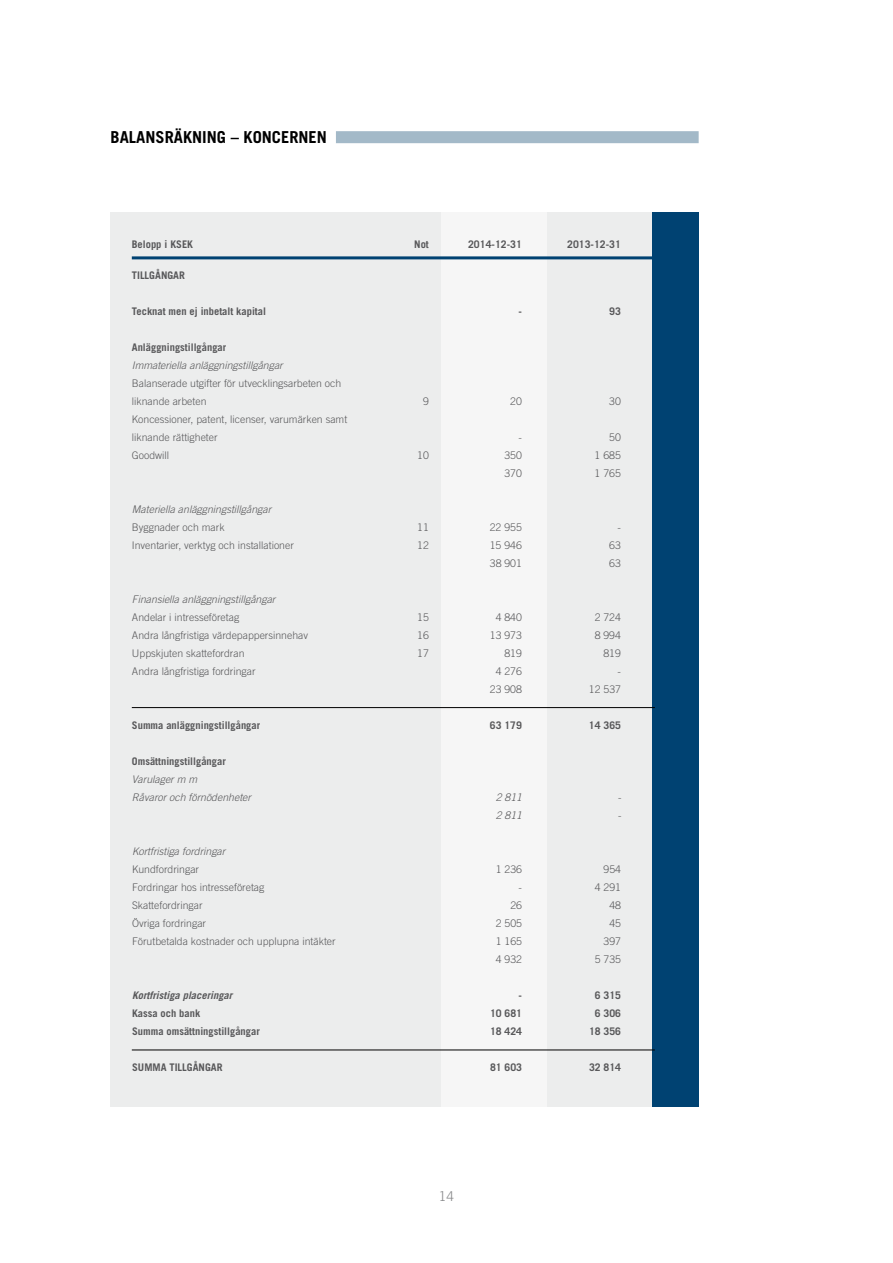
<style>
.page{position:relative;width:893px;height:1263px;background:#fff}
.page>*{position:absolute;margin:0;border:0;box-sizing:border-box;transform-origin:0 0}
.t1{font:700 16.5px "Trade Gothic";color:#000}
.t2{font:300 13.5px "Trade Gothic";color:#87888a}
.t3{font:300 10.5px/18px "Trade Gothic";color:#58585a}
.t4{font:700 10.5px "Trade Gothic";color:#58585a}
.t5{font:italic 300 10.5px/18px "Trade Gothic";color:#58585a}
.t6{font:italic 700 10.5px "Trade Gothic";color:#58585a}
</style>
<div class="page">
<div style="left:111px;top:213px;width:541px;height:894px;background:#eceded"></div>
<div style="left:652px;top:213px;width:47px;height:894px;background:#004272"></div>
<div style="left:441px;top:213px;width:106px;height:894px;background:#f6f6f6"></div>
<div style="left:336px;top:131px;width:363px;height:12px;background:#a3b9c8"></div>
<hr style="left:132px;top:707px;width:523px;height:1px;background:#000">
<hr style="left:132px;top:1049px;width:523px;height:1px;background:#000">
<hr style="left:132px;top:256px;width:523px;height:3px;background:#004272">
<h1 class="t1" style="left:111px;top:127px;width:218px">BALANSRÄKNING – KONCERNEN</h1>
<p class="t4" style="left:132px;top:238px;width:63px">Belopp i KSEK</p>
<p class="t4" style="left:414px;top:238px;width:16px">Not</p>
<p class="t4" style="left:468px;top:238px;width:55px">2014-12-31</p>
<p class="t4" style="left:567px;top:238px;width:55px">2013-12-31</p>
<p class="t4" style="left:132px;top:269px;width:55px">TILLGÅNGAR</p>
<p class="t4" style="left:132px;top:305px;width:136px">Tecknat men ej inbetalt kapital</p>
<p class="t4" style="left:518px;top:305px;width:5px">-</p>
<p class="t4" style="left:609px;top:305px;width:13px">93</p>
<p class="t4" style="left:132px;top:341px;width:96px">Anläggningstillgångar</p>
<p class="t5" style="left:132px;top:356px;width:152px">Immateriella anläggningstillgångar</p>
<p class="t3" style="left:132px;top:374px;width:211px">Balanserade utgifter för utvecklingsarbeten och liknande arbeten</p>
<p class="t3" style="left:423px;top:392px;width:7px">9</p>
<p class="t3" style="left:510px;top:392px;width:13px">20</p>
<p class="t3" style="left:609px;top:392px;width:13px">30</p>
<p class="t3" style="left:132px;top:410px;width:217px">Koncessioner, patent, licenser, varumärken samt liknande rättigheter</p>
<p class="t3" style="left:518px;top:428px;width:5px">-</p>
<p class="t3" style="left:609px;top:428px;width:13px">50</p>
<p class="t3" style="left:132px;top:446px;width:39px">Goodwill</p>
<p class="t3" style="left:417px;top:446px;width:13px">10</p>
<p class="t3" style="left:504px;top:446px;width:19px">350</p>
<p class="t3" style="left:595px;top:446px;width:28px">1 685</p>
<p class="t3" style="left:504px;top:464px;width:19px">370</p>
<p class="t3" style="left:595px;top:464px;width:28px">1 765</p>
<p class="t5" style="left:132px;top:500px;width:141px">Materiella anläggningstillgångar</p>
<p class="t3" style="left:132px;top:518px;width:94px">Byggnader och mark</p>
<p class="t3" style="left:417px;top:518px;width:13px">11</p>
<p class="t3" style="left:490px;top:518px;width:34px">22 955</p>
<p class="t3" style="left:617px;top:518px;width:5px">-</p>
<p class="t3" style="left:132px;top:536px;width:163px">Inventarier, verktyg och installationer</p>
<p class="t3" style="left:417px;top:536px;width:13px">12</p>
<p class="t3" style="left:490px;top:536px;width:34px">15 946</p>
<p class="t3" style="left:609px;top:536px;width:13px">63</p>
<p class="t3" style="left:490px;top:554px;width:34px">38 901</p>
<p class="t3" style="left:609px;top:554px;width:13px">63</p>
<p class="t5" style="left:132px;top:590px;width:145px">Finansiella anläggningstillgångar</p>
<p class="t3" style="left:132px;top:608px;width:109px">Andelar i intresseföretag</p>
<p class="t3" style="left:417px;top:608px;width:13px">15</p>
<p class="t3" style="left:496px;top:608px;width:28px">4 840</p>
<p class="t3" style="left:595px;top:608px;width:28px">2 724</p>
<p class="t3" style="left:132px;top:626px;width:178px">Andra långfristiga värdepappersinnehav</p>
<p class="t3" style="left:417px;top:626px;width:13px">16</p>
<p class="t3" style="left:490px;top:626px;width:34px">13 973</p>
<p class="t3" style="left:595px;top:626px;width:28px">8 994</p>
<p class="t3" style="left:132px;top:644px;width:114px">Uppskjuten skattefordran</p>
<p class="t3" style="left:417px;top:644px;width:13px">17</p>
<p class="t3" style="left:504px;top:644px;width:19px">819</p>
<p class="t3" style="left:603px;top:644px;width:19px">819</p>
<p class="t3" style="left:132px;top:662px;width:125px">Andra långfristiga fordringar</p>
<p class="t3" style="left:496px;top:662px;width:28px">4 276</p>
<p class="t3" style="left:617px;top:662px;width:5px">-</p>
<p class="t3" style="left:490px;top:680px;width:34px">23 908</p>
<p class="t3" style="left:589px;top:680px;width:34px">12 537</p>
<p class="t4" style="left:132px;top:719px;width:130px">Summa anläggningstillgångar</p>
<p class="t4" style="left:490px;top:719px;width:34px">63 179</p>
<p class="t4" style="left:589px;top:719px;width:34px">14 365</p>
<p class="t4" style="left:132px;top:755px;width:95px">Omsättningstillgångar</p>
<p class="t5" style="left:132px;top:770px;width:121px">Varulager m m<br>Råvaror och förnödenheter</p>
<p class="t5" style="left:496px;top:788px;width:28px">2 811</p>
<p class="t5" style="left:617px;top:788px;width:5px">-</p>
<p class="t5" style="left:496px;top:806px;width:28px">2 811</p>
<p class="t5" style="left:617px;top:806px;width:5px">-</p>
<p class="t5" style="left:132px;top:842px;width:95px">Kortfristiga fordringar</p>
<p class="t3" style="left:132px;top:860px;width:69px">Kundfordringar</p>
<p class="t3" style="left:496px;top:860px;width:28px">1 236</p>
<p class="t3" style="left:603px;top:860px;width:19px">954</p>
<p class="t3" style="left:132px;top:878px;width:134px">Fordringar hos intresseföretag</p>
<p class="t3" style="left:519px;top:878px;width:5px">-</p>
<p class="t3" style="left:595px;top:878px;width:28px">4 291</p>
<p class="t3" style="left:132px;top:896px;width:72px">Skattefordringar</p>
<p class="t3" style="left:510px;top:896px;width:13px">26</p>
<p class="t3" style="left:609px;top:896px;width:13px">48</p>
<p class="t3" style="left:132px;top:914px;width:76px">Övriga fordringar</p>
<p class="t3" style="left:496px;top:914px;width:28px">2 505</p>
<p class="t3" style="left:609px;top:914px;width:13px">45</p>
<p class="t3" style="left:132px;top:932px;width:205px">Förutbetalda kostnader och upplupna intäkter</p>
<p class="t3" style="left:496px;top:932px;width:28px">1 165</p>
<p class="t3" style="left:604px;top:932px;width:19px">397</p>
<p class="t3" style="left:496px;top:950px;width:28px">4 932</p>
<p class="t3" style="left:595px;top:950px;width:28px">5 735</p>
<p class="t6" style="left:132px;top:989px;width:102px">Kortfristiga placeringar</p>
<p class="t4" style="left:519px;top:989px;width:5px">-</p>
<p class="t4" style="left:595px;top:989px;width:28px">6 315</p>
<p class="t4" style="left:132px;top:1006px;width:70px">Kassa och bank</p>
<p class="t4" style="left:490px;top:1006px;width:34px">10 681</p>
<p class="t4" style="left:595px;top:1006px;width:28px">6 306</p>
<p class="t4" style="left:132px;top:1024px;width:129px">Summa omsättningstillgångar</p>
<p class="t4" style="left:490px;top:1024px;width:34px">18 424</p>
<p class="t4" style="left:589px;top:1024px;width:34px">18 356</p>
<p class="t4" style="left:132px;top:1060px;width:92px">SUMMA TILLGÅNGAR</p>
<p class="t4" style="left:490px;top:1060px;width:34px">81 603</p>
<p class="t4" style="left:589px;top:1060px;width:34px">32 814</p>
<p class="t2" style="left:439px;top:1188px;width:17px">14</p>
</div>
